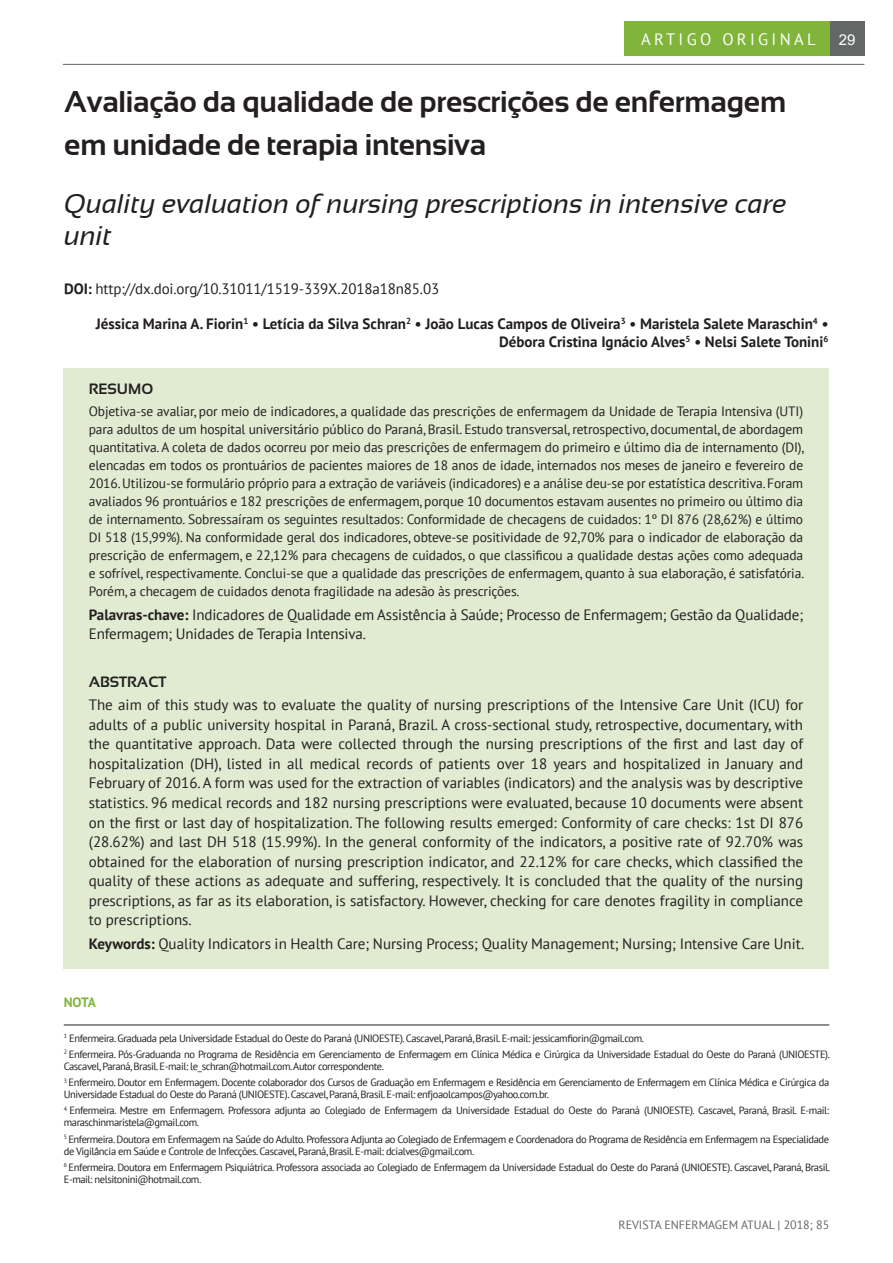
<style>
.page{position:relative;width:893px;height:1263px;background:#fff}
.page>*{position:absolute;margin:0;border:0;box-sizing:border-box;transform-origin:0 0}
.t1{font:700 30px/43.2px "Sansation";letter-spacing:-.01em;color:#231f20}
.t2{font:italic 27px/32.4px "Sansation";color:#231f20}
.t3{font:16.5px "PT Sans";letter-spacing:.2em;color:#fff}
.t4{font:15px/19.5px "PT Sans";letter-spacing:-.01em;color:#231f20}
.t5{font:700 15px/18px "PT Sans";color:#231f20;text-align:right}
.t6{font:700 15px "Sansation";color:#231f20}
.t7{font:15px "Arial";color:#fff}
.t8{font:13.5px/18px "PT Sans";letter-spacing:-.01em;color:#231f20;text-align:justify}
.t9{font:700 13.5px "PT Sans";color:#81b43a}
.t10{font:12px "PT Sans";color:#656666}
.t11{font:10.5px/16.2px "PT Sans";letter-spacing:-.04em;color:#231f20}
.s1{font-weight:700}
</style>
<div class="page">
<div style="left:830px;top:21px;width:34px;height:35px;background:#656666"></div>
<hr style="left:63px;top:64px;width:801px;height:1px;background:#73776c">
<div style="left:624px;top:21px;width:206px;height:35px;background:#81b43a"></div>
<div style="left:63px;top:368px;width:765px;height:600px;background:#e1ebd1"></div>
<hr style="left:64px;top:1024px;width:765px;height:1px;background:#231f20">
<p class="t3" style="left:641px;top:28px;width:176px">ARTIGO ORIGINAL</p>
<p class="t7" style="left:839px;top:30px;width:18px">29</p>
<h1 class="t1" style="left:64px;top:80px;width:724px">Avaliação da qualidade de prescrições de enfermagem em unidade de terapia intensiva</h1>
<h2 class="t2" style="left:64px;top:187px;width:724px">Quality evaluation of nursing prescriptions in intensive care unit</h2>
<p class="t4" style="left:64px;top:279px;width:376px"><span class="s1">DOI:</span> http://dx.doi.org/10.31011/1519-339X.2018a18n85.03</p>
<p class="t5" style="left:96px;top:314px;width:734px">Jéssica Marina A. Fiorin<sup>1</sup> • Letícia da Silva Schran<sup>2</sup> • João Lucas Campos de Oliveira<sup>3</sup> • Maristela Salete Maraschin<sup>4</sup> •<br>Débora Cristina Ignácio Alves<sup>5</sup> • Nelsi Salete Tonini<sup>6</sup></p>
<p class="t6" style="left:89px;top:380px;width:66px">REsumO</p>
<p class="t8" style="left:89px;top:402px;width:717px">Objetiva-se avaliar, por meio de indicadores, a qualidade das prescrições de enfermagem da Unidade de Terapia Intensiva (UTI) para adultos de um hospital universitário público do Paraná, Brasil. Estudo transversal, retrospectivo, documental, de abordagem quantitativa. A coleta de dados ocorreu por meio das prescrições de enfermagem do primeiro e último dia de internamento (DI), elencadas em todos os prontuários de pacientes maiores de 18 anos de idade, internados nos meses de janeiro e fevereiro de 2016. Utilizou-se formulário próprio para a extração de variáveis (indicadores) e a análise deu-se por estatística descritiva. Foram avaliados 96 prontuários e 182 prescrições de enfermagem, porque 10 documentos estavam ausentes no primeiro ou último dia de internamento. Sobressaíram os seguintes resultados: Conformidade de checagens de cuidados: 1º DI 876 (28,62%) e último DI 518 (15,99%). Na conformidade geral dos indicadores, obteve-se positividade de 92,70% para o indicador de elaboração da prescrição de enfermagem, e 22,12% para checagens de cuidados, o que classificou a qualidade destas ações como adequada e sofrível, respectivamente. Conclui-se que a qualidade das prescrições de enfermagem, quanto à sua elaboração, é satisfatória.<br>Porém, a checagem de cuidados denota fragilidade na adesão às prescrições.</p>
<p class="t4" style="left:89px;top:604px;width:716px"><span class="s1">Palavras-chave:</span> Indicadores de Qualidade em Assistência à Saúde; Processo de Enfermagem; Gestão da Qualidade;<br>Enfermagem; Unidades de Terapia Intensiva.</p>
<p class="t6" style="left:89px;top:673px;width:79px">ABsTRAcT</p>
<p class="t4" style="left:89px;top:695px;width:716px;text-align:justify">The aim of this study was to evaluate the quality of nursing prescriptions of the Intensive Care Unit (ICU) for adults of a public university hospital in Paraná, Brazil. A cross-sectional study, retrospective, documentary, with the quantitative approach. Data were collected through the nursing prescriptions of the first and last day of hospitalization (DH), listed in all medical records of patients over 18 years and hospitalized in January and February of 2016. A form was used for the extraction of variables (indicators) and the analysis was by descriptive statistics. 96 medical records and 182 nursing prescriptions were evaluated, because 10 documents were absent on the first or last day of hospitalization. The following results emerged: Conformity of care checks: 1st DI 876 (28.62%) and last DH 518 (15.99%). In the general conformity of the indicators, a positive rate of 92.70% was obtained for the elaboration of nursing prescription indicator, and 22.12% for care checks, which classified the quality of these actions as adequate and suffering, respectively. It is concluded that the quality of the nursing prescriptions, as far as its elaboration, is satisfactory. However, checking for care denotes fragility in compliance to prescriptions.</p>
<p class="t4" style="left:89px;top:933px;width:717px"><span class="s1">Keywords:</span> Quality Indicators in Health Care; Nursing Process; Quality Management; Nursing; Intensive Care Unit.</p>
<p class="t9" style="left:64px;top:993px;width:34px">NOTA</p>
<p class="t11" style="left:64px;top:1029px;width:768px"><sup>1</sup> Enfermeira. Graduada pela Universidade Estadual do Oeste do Paraná (UNIOESTE). Cascavel, Paraná, Brasil. E-mail: jessicamfiorin@gmail.com.<br><sup>2</sup> Enfermeira. Pós-Graduanda no Programa de Residência em Gerenciamento de Enfermagem em Clínica Médica e Cirúrgica da Universidade Estadual do Oeste do Paraná (UNIOESTE).</p>
<p class="t11" style="left:64px;top:1058px;width:767px">Cascavel, Paraná, Brasil. E-mail: le_schran@hotmail.com. Autor correspondente.<br><sup>3</sup> Enfermeiro. Doutor em Enfermagem. Docente colaborador dos Cursos de Graduação em Enfermagem e Residência em Gerenciamento de Enfermagem em Clínica Médica e Cirúrgica da</p>
<p class="t11" style="left:64px;top:1086px;width:767px">Universidade Estadual do Oeste do Paraná (UNIOESTE). Cascavel, Paraná, Brasil. E-mail: enfjoaolcampos@yahoo.com.br.<br><sup>4</sup> Enfermeira. Mestre em Enfermagem. Professora adjunta ao Colegiado de Enfermagem da Universidade Estadual do Oeste do Paraná (UNIOESTE). Cascavel, Paraná, Brasil. E-mail:</p>
<p class="t11" style="left:64px;top:1114px;width:767px">maraschinmaristela@gmail.com.<br><sup>5</sup> Enfermeira. Doutora em Enfermagem na Saúde do Adulto. Professora Adjunta ao Colegiado de Enfermagem e Coordenadora do Programa de Residência em Enfermagem na Especialidade</p>
<p class="t11" style="left:64px;top:1142px;width:768px">de Vigilância em Saúde e Controle de Infecções. Cascavel, Paraná, Brasil. E-mail: dcialves@gmail.com.<br><sup>6</sup> Enfermeira. Doutora em Enfermagem Psiquiátrica. Professora associada ao Colegiado de Enfermagem da Universidade Estadual do Oeste do Paraná (UNIOESTE). Cascavel, Paraná, Brasil.</p>
<p class="t11" style="left:64px;top:1171px;width:139px">E-mail: nelsitonini@hotmail.com.</p>
<p class="t10" style="left:619px;top:1217px;width:212px">REVISTA ENFERMAGEM ATUAL | 2018; 85</p>
</div>
